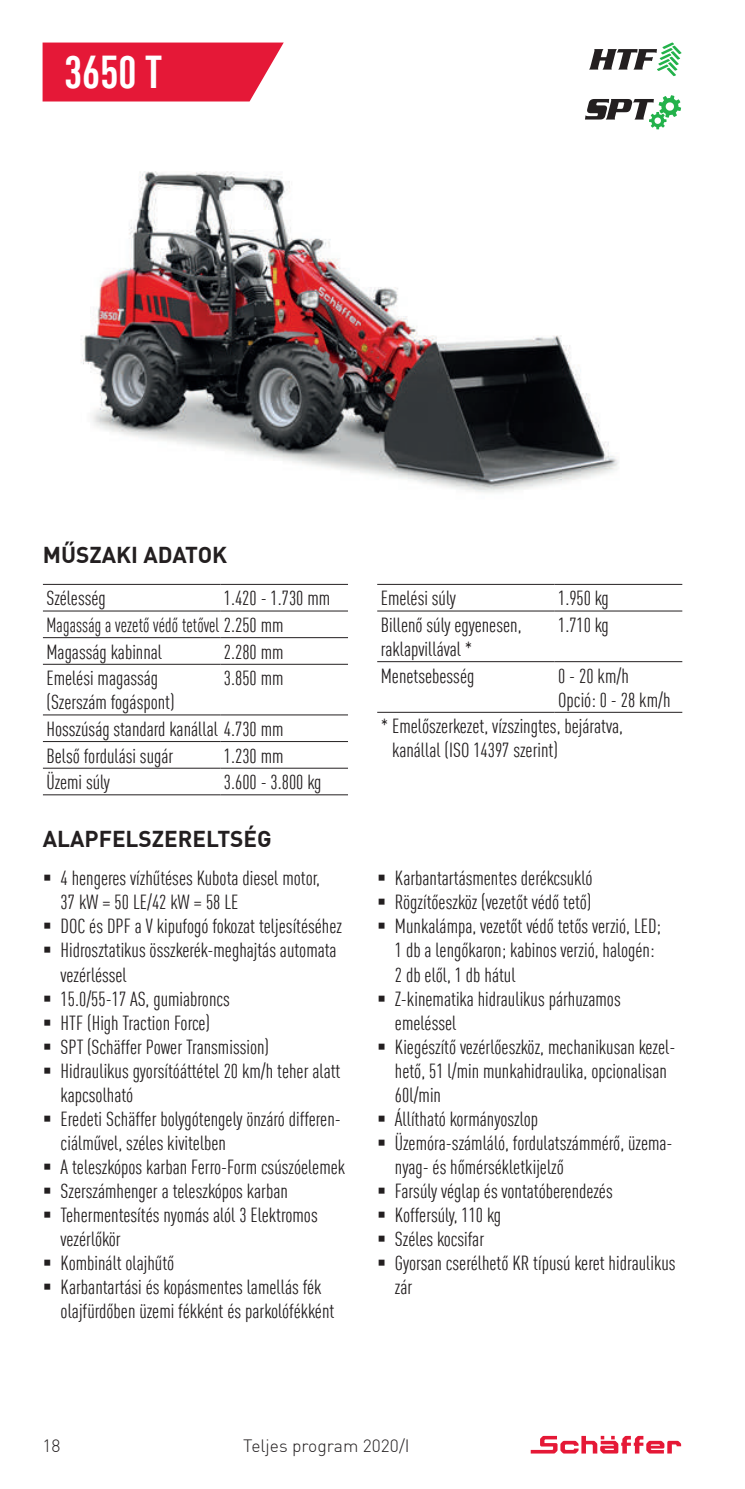
<style>
.page{position:relative;width:745px;height:1489px;background:#fff}
.page>*{position:absolute;margin:0;border:0;box-sizing:border-box;transform-origin:0 0}
.t1{font:700 condensed 45px "DIN Offc Pro";color:#fff}
.t2{font:700 22.5px "DIN Offc Pro";color:#231f20}
.t3{font:condensed 20px/24px "DIN Offc Pro";color:#231f20}
.t4{font:300 17.5px "DIN Offc Pro";color:#231f20}
</style>
<div class="page">
<svg style="left:530px;top:1435px;width:150px;height:18px"></svg>
<div style="left:43px;top:43px;width:240px;height:58px;background:#e51837"></div>
<svg style="left:589px;top:42px;width:92px;height:34px"></svg>
<img style="left:81px;top:171px;width:538px;height:322px">
<svg style="left:585px;top:95px;width:95px;height:34px"></svg>
<hr style="left:43px;top:584px;width:177px;height:1px;background:#231f20">
<hr style="left:220px;top:584px;width:128px;height:1px;background:#231f20">
<hr style="left:43px;top:610px;width:177px;height:1px;background:#231f20">
<hr style="left:220px;top:610px;width:128px;height:1px;background:#231f20">
<hr style="left:43px;top:637px;width:177px;height:1px;background:#231f20">
<hr style="left:220px;top:637px;width:128px;height:1px;background:#231f20">
<hr style="left:43px;top:664px;width:177px;height:1px;background:#231f20">
<hr style="left:220px;top:664px;width:128px;height:1px;background:#231f20">
<hr style="left:43px;top:714px;width:177px;height:1px;background:#231f20">
<hr style="left:220px;top:714px;width:128px;height:1px;background:#231f20">
<hr style="left:43px;top:741px;width:177px;height:1px;background:#231f20">
<hr style="left:220px;top:741px;width:128px;height:1px;background:#231f20">
<hr style="left:43px;top:767px;width:177px;height:1px;background:#231f20">
<hr style="left:220px;top:767px;width:128px;height:1px;background:#231f20">
<hr style="left:43px;top:794px;width:177px;height:1px;background:#231f20">
<hr style="left:220px;top:794px;width:128px;height:1px;background:#231f20">
<hr style="left:377px;top:584px;width:177px;height:1px;background:#231f20">
<hr style="left:554px;top:584px;width:127px;height:1px;background:#231f20">
<hr style="left:377px;top:610px;width:177px;height:1px;background:#231f20">
<hr style="left:554px;top:610px;width:127px;height:1px;background:#231f20">
<hr style="left:377px;top:661px;width:177px;height:1px;background:#231f20">
<hr style="left:554px;top:661px;width:127px;height:1px;background:#231f20">
<hr style="left:377px;top:712px;width:177px;height:1px;background:#231f20">
<hr style="left:554px;top:712px;width:127px;height:1px;background:#231f20">
<h1 class="t1" style="left:64px;top:39px;width:100px">3650 T</h1>
<p class="t2" style="left:43px;top:537px;width:186px">MŰSZAKI ADATOK</p>
<p class="t3" style="left:46px;top:584px;width:285px;line-height:26.5px;text-indent:177px">1.420 - 1.730 mm<br>Magasság a vezető védő tetővel 2.250 mm<br>Magasság kabinnal</p>
<p class="t3" style="left:46px;top:585px;width:61px">Szélesség</p>
<p class="t3" style="left:224px;top:638px;width:61px">2.280 mm</p>
<p class="t3" style="left:46px;top:665px;width:130px">Emelési magasság (Szerszám fogáspont)</p>
<p class="t3" style="left:224px;top:665px;width:61px">3.850 mm</p>
<p class="t3" style="left:46px;top:714px;width:238px;line-height:26.5px">Hosszúság standard kanállal 4.730 mm<br>Belső fordulási sugár</p>
<p class="t3" style="left:224px;top:742px;width:61px">1.230 mm</p>
<p class="t3" style="left:46px;top:768px;width:65px">Üzemi súly</p>
<p class="t3" style="left:224px;top:768px;width:99px">3.600 - 3.800 kg</p>
<p class="t2" style="left:43px;top:821px;width:230px">ALAPFELSZERELTSÉG</p>
<p class="t3" style="left:61px;top:865px;width:261px;text-indent:-18px">▪ 4 hengeres vízhűtéses Kubota diesel motor,<br>37 kW = 50 LE/42 kW = 58 LE</p>
<p class="t3" style="left:43px;top:913px;width:300px">▪ DOC és DPF a V kipufogó fokozat teljesítéséhez</p>
<p class="t3" style="left:61px;top:937px;width:277px;text-indent:-18px">▪ Hidrosztatikus összkerék-meghajtás automata vezérléssel</p>
<p class="t3" style="left:43px;top:985px;width:188px">▪ 15.0/55-17 AS, gumiabroncs</p>
<p class="t3" style="left:43px;top:1009px;width:169px">▪ HTF (High Traction Force)</p>
<p class="t3" style="left:43px;top:1033px;width:227px">▪ SPT (Schäffer Power Transmission)</p>
<p class="t3" style="left:61px;top:1057px;width:281px;text-indent:-18px">▪ Hidraulikus gyorsítóáttétel 20 km/h teher alatt kapcsolható</p>
<p class="t3" style="left:61px;top:1105px;width:281px;text-indent:-18px">▪ Eredeti Schäffer bolygótengely önzáró differen&shy;ciálművel, széles kivitelben</p>
<p class="t3" style="left:43px;top:1153px;width:304px">▪ A teleszkópos karban Ferro-Form csúszóelemek</p>
<p class="t3" style="left:43px;top:1177px;width:246px">▪ Szerszámhenger a teleszkópos karban</p>
<p class="t3" style="left:61px;top:1201px;width:258px;text-indent:-18px">▪ Tehermentesítés nyomás alól 3 Elektromos vezérlőkör</p>
<p class="t3" style="left:43px;top:1249px;width:133px">▪ Kombinált olajhűtő</p>
<p class="t3" style="left:61px;top:1273px;width:275px;text-indent:-18px">▪ Karbantartási és kopásmentes lamellás fék olajfürdőben üzemi fékként és parkolófékként</p>
<p class="t3" style="left:380px;top:585px;width:76px">Emelési súly</p>
<p class="t3" style="left:557px;top:585px;width:52px">1.950 kg</p>
<p class="t3" style="left:380px;top:611px;width:142px">Billenő súly egyenesen, raklapvillával *</p>
<p class="t3" style="left:557px;top:611px;width:52px">1.710 kg</p>
<p class="t3" style="left:380px;top:662px;width:95px">Menetsebesség</p>
<p class="t3" style="left:557px;top:662px;width:114px">0 - 20 km/h<br>Opció: 0 - 28 km/h</p>
<p class="t3" style="left:392px;top:713px;width:232px;text-indent:-11px">* Emelőszerkezet, vízszingtes, bejáratva, kanállal (ISO 14397 szerint)</p>
<p class="t3" style="left:377px;top:865px;width:217px">▪ Karbantartásmentes derékcsukló</p>
<p class="t3" style="left:377px;top:889px;width:216px">▪ Rögzítőeszköz (vezetőt védő tető)</p>
<p class="t3" style="left:394px;top:913px;width:267px;text-indent:-18px">▪ Munkalámpa, vezetőt védő tetős verzió, LED;<br>1 db a lengőkaron; kabinos verzió, halogén:<br>2 db elől, 1 db hátul</p>
<p class="t3" style="left:394px;top:985px;width:227px;text-indent:-18px">▪ Z-kinematika hidraulikus párhuzamos emeléssel</p>
<p class="t3" style="left:394px;top:1033px;width:282px;text-indent:-18px">▪ Kiegészítő vezérlőeszköz, mechanikusan kezel&shy;hető, 51 l/min munkahidraulika, opcionalisan<br>60l/min</p>
<p class="t3" style="left:377px;top:1105px;width:162px">▪ Állítható kormányoszlop</p>
<p class="t3" style="left:394px;top:1129px;width:279px;text-indent:-18px">▪ Üzemóra-számláló, fordulatszámmérő, üzema&shy;nyag- és hőmérsékletkijelző</p>
<p class="t3" style="left:377px;top:1177px;width:237px">▪ Farsúly véglap és vontatóberendezés</p>
<p class="t3" style="left:377px;top:1201px;width:125px">▪ Koffersúly, 110 kg</p>
<p class="t3" style="left:377px;top:1225px;width:108px">▪ Széles kocsifar</p>
<p class="t3" style="left:394px;top:1249px;width:282px;text-indent:-18px">▪ Gyorsan cserélhető KR típusú keret hidraulikus zár</p>
<p class="t4" style="left:43px;top:1431px;width:19px">18</p>
<p class="t4" style="left:243px;top:1431px;width:168px">Teljes program 2020/I</p>
</div>
